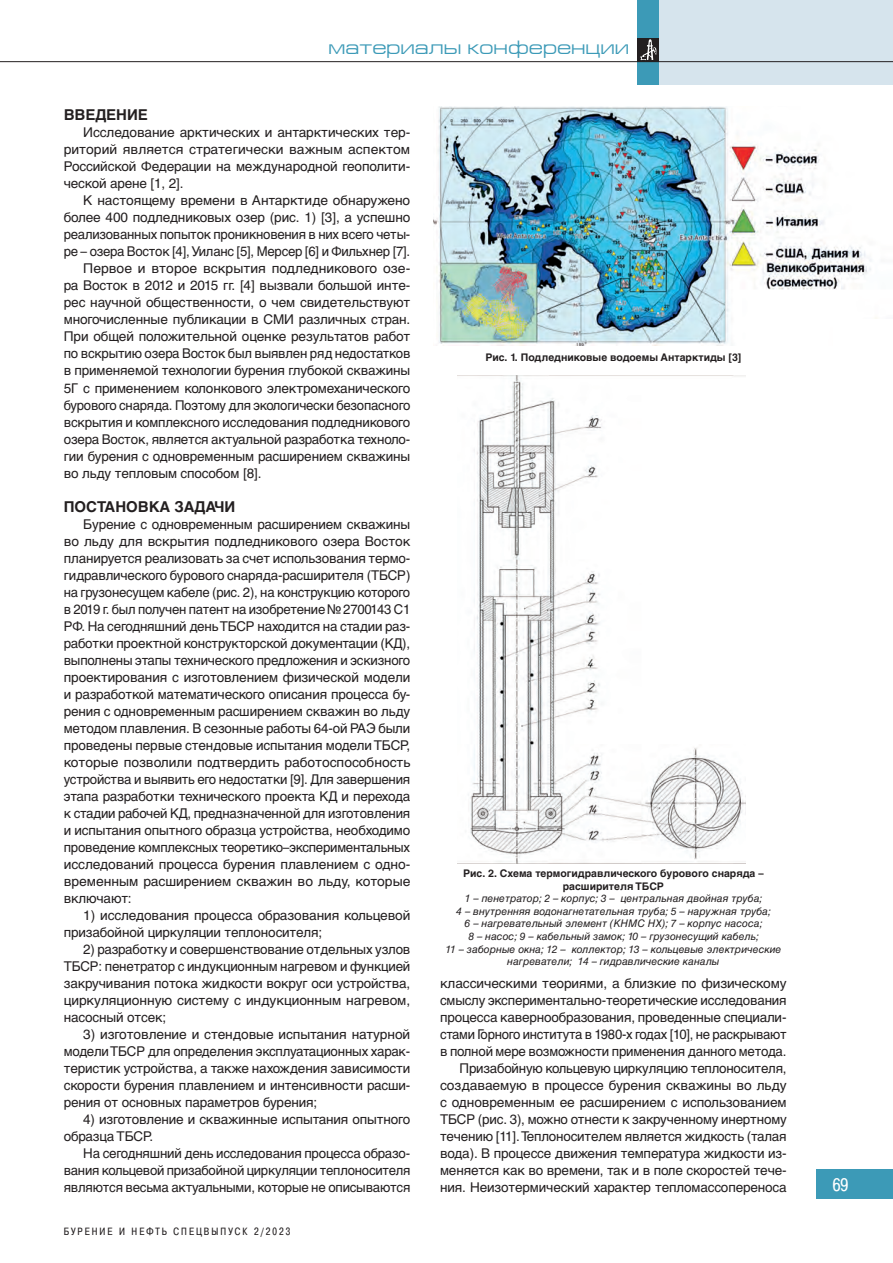
<style>
.page{position:relative;width:893px;height:1263px;background:#fff}
.page>*{position:absolute;margin:0;border:0;box-sizing:border-box;transform-origin:0 0}
.t1{font:19.5px "Europe Ext";color:#3c9ab7}
.t2{font:18px "Pragmatica Cond C";color:#fff}
.t3{font:700 15px "Helvetica Cyr";color:#231f20}
.t4{font:13.5px/17px "Helvetica Cyr Upright";letter-spacing:-.01em;color:#231f20;text-align:justify}
.t5{font:10.5px/12.6px "Helvetica Cyr Inclined";color:#231f20;text-align:center}
.t6{font:700 10.5px/12.6px "Helvetica Cyr";color:#231f20;text-align:center}
.t7{font:10.5px "Pragmatica Cond C";letter-spacing:.2em;color:#231f20}
</style>
<div class="page">
<div style="left:638px;top:0;width:255px;height:85px;background:#d6e4ed"></div>
<div style="left:638px;top:0;width:21px;height:85px;background:#3c9ab7"></div>
<div style="left:638px;top:38px;width:21px;height:23px;background:#231f20"></div>
<svg style="left:640px;top:39px;width:17px;height:21px"></svg>
<div style="left:816px;top:1169px;width:77px;height:30px;background:#3c9ab7"></div>
<hr style="left:0;top:61px;width:893px;height:1px;background:#231f20">
<img style="left:434px;top:106px;width:443px;height:239px">
<div style="left:833px;top:319px;width:60px;height:30px;background:#fff"></div>
<img style="left:457px;top:375px;width:289px;height:488px">
<h1 class="t1" style="left:329px;top:37px;width:302px">материалы конференции</h1>
<p class="t3" style="left:64px;top:106px;width:86px">ВВЕДЕНИЕ</p>
<p class="t4" style="left:64px;top:124px;width:348px;text-indent:20px">Исследование арктических и антарктических тер&shy;риторий является стратегически важным аспектом Российской Федерации на международной геополити&shy;ческой арене [1, 2].</p>
<p class="t4" style="left:83px;top:192px;width:328px">К настоящему времени в Антарктиде обнаружено</p>
<p class="t4" style="left:64px;top:209px;width:348px">более 400 подледниковых озер (рис. 1) [3], а успешно</p>
<p class="t4" style="left:64px;top:226px;width:348px">реализованных попыток проникновения в них всего четы-</p>
<p class="t4" style="left:64px;top:243px;width:348px">ре – озера Восток [4], Уиланс [5], Мерсер [6] и Фильхнер [7].</p>
<p class="t4" style="left:83px;top:260px;width:329px">Первое и второе вскрытия подледникового озе-</p>
<p class="t4" style="left:64px;top:277px;width:348px">ра Восток в 2012 и 2015 гг. [4] вызвали большой инте-</p>
<p class="t4" style="left:64px;top:294px;width:348px">рес научной общественности, о чем свидетельствуют</p>
<p class="t4" style="left:64px;top:311px;width:348px">многочисленные публикации в СМИ различных стран.</p>
<p class="t4" style="left:64px;top:328px;width:348px">При общей положительной оценке результатов работ</p>
<p class="t4" style="left:64px;top:345px;width:348px">по вскрытию озера Восток был выявлен ряд недостатков</p>
<p class="t4" style="left:64px;top:362px;width:348px">в применяемой технологии бурения глубокой скважины</p>
<p class="t4" style="left:64px;top:379px;width:348px">5Г с применением колонкового электромеханического</p>
<p class="t4" style="left:64px;top:396px;width:348px">бурового снаряда. Поэтому для экологически безопасного</p>
<p class="t4" style="left:64px;top:413px;width:348px">вскрытия и комплексного исследования подледникового</p>
<p class="t4" style="left:64px;top:430px;width:348px">озера Восток, является актуальной разработка техноло-</p>
<p class="t4" style="left:64px;top:447px;width:348px">гии бурения с одновременным расширением скважины</p>
<p class="t4" style="left:64px;top:464px;width:199px">во льду тепловым способом [8].</p>
<p class="t3" style="left:64px;top:498px;width:173px">ПОСТАНОВКА ЗАДАЧИ</p>
<p class="t4" style="left:64px;top:515px;width:348px;text-indent:20px">Бурение с одновременным расширением скважины во льду для вскрытия подледникового озера Восток планируется реализовать за счет использования термо&shy;гидравлического бурового снаряда-расширителя (ТБСР) на грузонесущем кабеле (рис. 2), на конструкцию которого в 2019 г. был получен патент на изобретение № 2700143 С1<br>РФ. На сегодняшний день ТБСР находится на стадии раз&shy;работки проектной конструкторской документации (КД), выполнены этапы технического предложения и эскизного проектирования с изготовлением физической модели и разработкой математического описания процесса бу&shy;рения с одновременным расширением скважин во льду методом плавления. В сезонные работы 64-ой РАЭ были проведены первые стендовые испытания модели ТБСР, которые позволили подтвердить работоспособность устройства и выявить его недостатки [9]. Для завершения этапа разработки технического проекта КД и перехода к стадии рабочей КД, предназначенной для изготовления и испытания опытного образца устройства, необходимо проведение комплексных теоретико–экспериментальных исследований процесса бурения плавлением с одно&shy;временным расширением скважин во льду, которые включают:</p>
<p class="t4" style="left:64px;top:907px;width:348px;text-indent:20px">1) исследования процесса образования кольцевой призабойной циркуляции теплоносителя;</p>
<p class="t4" style="left:64px;top:941px;width:348px;text-indent:20px">2) разработку и совершенствование отдельных узлов ТБСР: пенетратор с индукционным нагревом и функцией закручивания потока жидкости вокруг оси устройства, циркуляционную систему с индукционным нагревом, насосный отсек;</p>
<p class="t4" style="left:64px;top:1026px;width:348px;text-indent:20px">3) изготовление и стендовые испытания натурной модели ТБСР для определения эксплуатационных харак&shy;теристик устройства, а также нахождения зависимости скорости бурения плавлением и интенсивности расши&shy;рения от основных параметров бурения;</p>
<p class="t4" style="left:64px;top:1111px;width:348px;text-indent:20px">4) изготовление и скважинные испытания опытного образца ТБСР.</p>
<p class="t4" style="left:64px;top:1145px;width:348px;text-indent:20px">На сегодняшний день исследования процесса образо&shy;вания кольцевой призабойной циркуляции теплоносителя являются весьма актуальными, которые не описываются</p>
<p class="t7" style="left:64px;top:1226px;width:228px">БУРЕНИЕ И НЕФТЬ СПЕЦВЫПУСК 2/2023</p>
<p class="t6" style="left:485px;top:351px;width:258px">Рис. 1. Подледниковые водоемы Антарктиды [3]</p>
<p class="t6" style="left:463px;top:867px;width:302px">Рис. 2. Схема термогидравлического бурового снаряда – расширителя ТБСР</p>
<p class="t5" style="left:445px;top:892px;width:337px">1 – пенетратор; 2 – корпус; 3 – центральная двойная труба;<br>4 – внутренняя водонагнетательная труба; 5 – наружная труба;<br>6 – нагревательный элемент (КНМС НХ); 7 – корпус насоса;<br>8 – насос; 9 – кабельный замок; 10 – грузонесущий кабель;<br>11 – заборные окна; 12 – коллектор; 13 – кольцевые электрические нагреватели; 14 – гидравлические каналы</p>
<p class="t4" style="left:440px;top:975px;width:348px;text-align:right">классическими теориями, а близкие по физическому смыслу экспериментально-теоретические исследования процесса кавернообразования, проведенные специали&shy;стами Горного института в 1980-х годах [10], не раскрывают в полной мере возможности применения данного метода.<br>Призабойную кольцевую циркуляцию теплоносителя, создаваемую в процессе бурения скважины во льду с одновременным ее расширением с использованием ТБСР (рис. 3), можно отнести к закрученному инертному течению [11]. Теплоносителем является жидкость (талая вода). В процессе движения температура жидкости из&shy;меняется как во времени, так и в поле скоростей тече&shy;ния. Неизотермический характер тепломассопереноса</p>
<h2 class="t2" style="left:833px;top:1175px;width:17px">69</h2>
</div>
